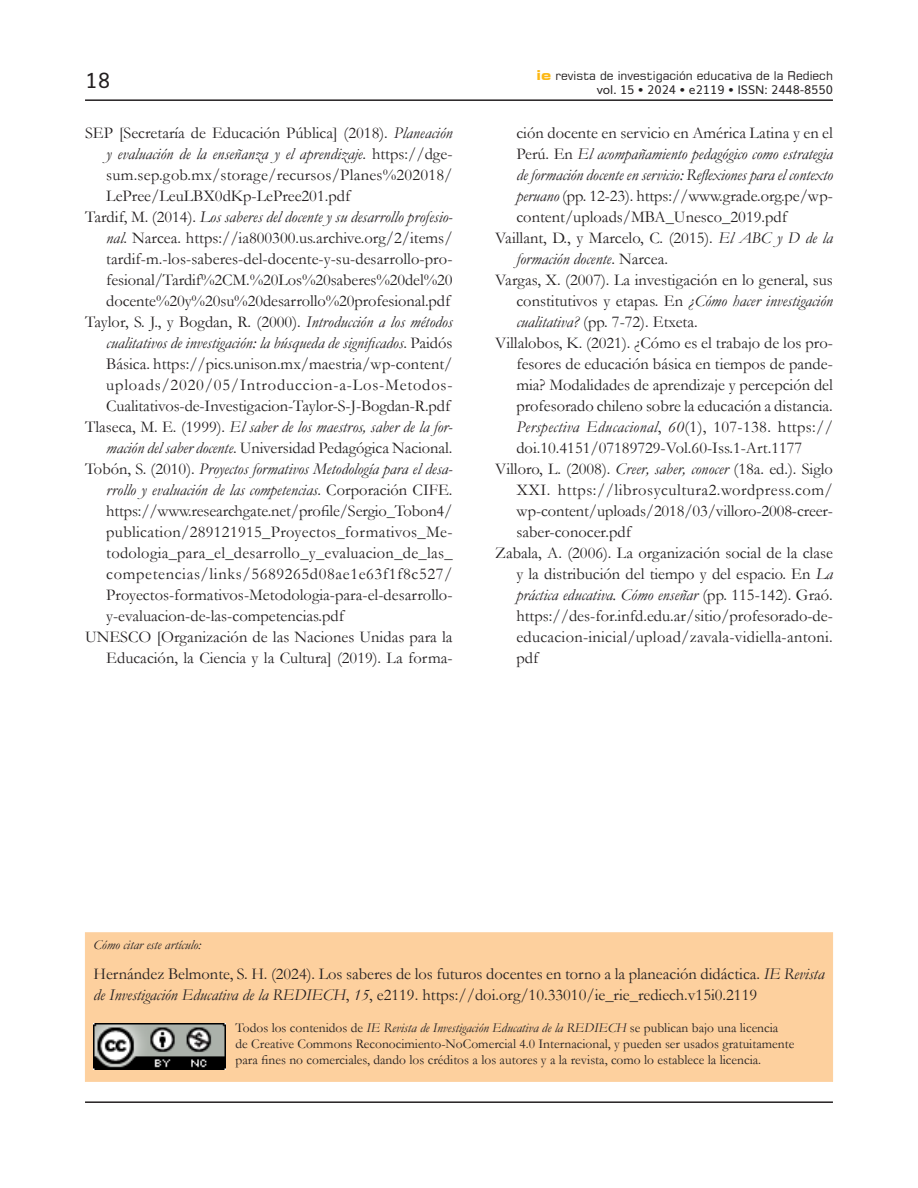
<style>
.page{position:relative;width:918px;height:1188px;background:#fff}
.page>*{position:absolute;margin:0;border:0;box-sizing:border-box;transform-origin:0 0}
.t1{font:21px "Muli";color:#231f20}
.Biblos{font:16.5px/21px "Garamond";color:#231f20;text-align:justify}
.Biblos-2{font:italic 16.5px/21px "Garamond";color:#231f20;text-align:right}
.Fechas-DOI{font:13.5px "Garamond";color:#231f20}
.Fechas-DOI-2{font:italic 13.5px "Garamond";color:#231f20}
.t2{font:12px "Square 721 BT";color:#231f20}
.t3{font:12px "Muli";color:#231f20}
.s1{font-style:italic}
.s2{font-style:normal}
.s3{font-weight:700;font-stretch:expanded;font-size:13.5px;color:#fcb814}
</style>
<div class="page">
<hr style="left:85px;top:99px;width:748px;height:2px;background:#231f20">
<hr style="left:85px;top:1101px;width:748px;height:2px;background:#231f20">
<div style="left:85px;top:932px;width:748px;height:150px;background:#fdd09e;border:1px solid #fdd09e"></div>
<img style="left:94px;top:1023px;width:132px;height:47px">
<p class="t1" style="left:85px;top:64px;width:27px">18</p>
<p class="Biblos" style="left:106px;top:122px;width:348px;text-indent:-21px">SEP [Secretaría de Educación Pública] (2018). <span class="s1">Planeación y evaluación de la enseñanza y el aprendizaje</span>. https://dge&shy;sum.sep.gob.mx/storage/recursos/Planes%202018/ LePree/LeuLBX0dKp-LePree201.pdf</p>
<p class="Biblos" style="left:106px;top:206px;width:348px;text-indent:-21px">Tardif, M. (2014). <span class="s1">Los saberes del docente y su desarrollo profesio&shy;nal</span>. Narcea. https://ia800300.us.archive.org/2/items/ tardif-m.-los-saberes-del-docente-y-su-desarrollo-pro&shy;fesional/Tardif%2CM.%20Los%20saberes%20del%20 docente%20y%20su%20desarrollo%20profesional.pdf</p>
<p class="Biblos" style="left:106px;top:311px;width:348px;text-indent:-21px">Taylor, S. J., y Bogdan, R. (2000). <span class="s1">Introducción a los métodos cualitativos de investigación: la búsqueda de significados</span>. Paidós Básica. https://pics.unison.mx/maestria/wp-content/ uploads/2020/05/Introduccion-a-Los-Metodos-Cualitativos-de-Investigacion-Taylor-S-J-Bogdan-R.pdf</p>
<p class="Biblos-2" style="left:85px;top:416px;width:369px"><span class="s2">Tlaseca, M. E. (1999).</span> El saber de los maestros, saber de la for&shy;mación del saber docente<span class="s2">. Universidad Pedagógica Nacional.</span></p>
<p class="Biblos" style="left:106px;top:458px;width:348px;text-indent:-21px">Tobón, S. (2010). <span class="s1">Proyectos formativos Metodología para el desa&shy;rrollo y evaluación de las competencias</span>. Corporación CIFE. https://www.researchgate.net/profile/Sergio_Tobon4/ publication/289121915_Proyectos_formativos_Me&shy;todologia_para_el_desarrollo_y_evaluacion_de_las_ competencias/links/5689265d08ae1e63f1f8c527/ Proyectos-formativos-Metodologia-para-el-desarrollo&shy;y-evaluacion-de-las-competencias.pdf</p>
<p class="Biblos" style="left:85px;top:626px;width:369px;text-align:right">UNESCO [Organización de las Naciones Unidas para la<br>Educación, la Ciencia y la Cultura] (2019). La forma-</p>
<p class="t2" style="left:537px;top:68px;width:298px"><span class="s3">ie</span> revista de investigación educativa de la Rediech</p>
<p class="t3" style="left:597px;top:80px;width:238px">vol. 15 • 2024 • e2119 • ISSN: 2448-8550</p>
<p class="Biblos" style="left:516px;top:122px;width:318px">ción docente en servicio en América Latina y en el Perú. En <span class="s1">El acompañamiento pedagógico como estrategia de formación docente en servicio: Reflexiones para el contexto peruano</span> (pp. 12-23). https://www.grade.org.pe/wp&shy;content/uploads/MBA_Unesco_2019.pdf</p>
<p class="Biblos" style="left:516px;top:227px;width:318px;text-indent:-21px">Vaillant, D., y Marcelo, C. (2015). <span class="s1">El ABC y D de la formación docente</span>. Narcea.</p>
<p class="Biblos" style="left:516px;top:269px;width:318px;text-indent:-21px">Vargas, X. (2007). La investigación en lo general, sus constitutivos y etapas. En <span class="s1">¿Cómo hacer investigación cualitativa?</span> (pp. 7-72). Etxeta.</p>
<p class="Biblos" style="left:516px;top:332px;width:318px;text-indent:-21px">Villalobos, K. (2021). ¿Cómo es el trabajo de los pro&shy;fesores de educación básica en tiempos de pande&shy;mia? Modalidades de aprendizaje y percepción del profesorado chileno sobre la educación a distancia.<br><span class="s1">Perspectiva Educacional</span>, <span class="s1">60</span>(1), 107-138. https:// doi.10.4151/07189729-Vol.60-Iss.1-Art.1177</p>
<p class="Biblos" style="left:516px;top:458px;width:318px;text-indent:-21px">Villoro, L. (2008). <span class="s1">Creer, saber, conocer</span> (18a. ed.). Siglo XXI. https://librosycultura2.wordpress.com/ wp-content/uploads/2018/03/villoro-2008-creer&shy;saber-conocer.pdf</p>
<p class="Biblos" style="left:516px;top:542px;width:318px;text-indent:-21px">Zabala, A. (2006). La organización social de la clase y la distribución del tiempo y del espacio. En <span class="s1">La práctica educativa. Cómo enseñar</span> (pp. 115-142). Graó. https://des-for.infd.edu.ar/sitio/profesorado-de&shy;educacion-inicial/upload/zavala-vidiella-antoni. pdf</p>
<p class="Fechas-DOI-2" style="left:94px;top:936px;width:109px">Cómo citar este artículo:</p>
<p class="Biblos" style="left:94px;top:963px;width:732px">Hernández Belmonte, S. H. (2024). Los saberes de los futuros docentes en torno a la planeación didáctica. <span class="s1">IE Revista de Investigación Educativa de la REDIECH</span>, <span class="s1">15</span>, e2119. https://doi.org/10.33010/ie_rie_rediech.v15i0.2119</p>
<p class="Fechas-DOI" style="left:236px;top:1019px;width:544px">Todos los contenidos de <span class="s1">IE Revista de Investigación Educativa de la REDIECH</span> se publican bajo una licencia</p>
<p class="Fechas-DOI" style="left:236px;top:1035px;width:560px">de Creative Commons Reconocimiento-NoComercial 4.0 Internacional, y pueden ser usados gratuitamente</p>
<p class="Fechas-DOI" style="left:236px;top:1051px;width:527px">para fines no comerciales, dando los créditos a los autores y a la revista, como lo establece la licencia.</p>
</div>
